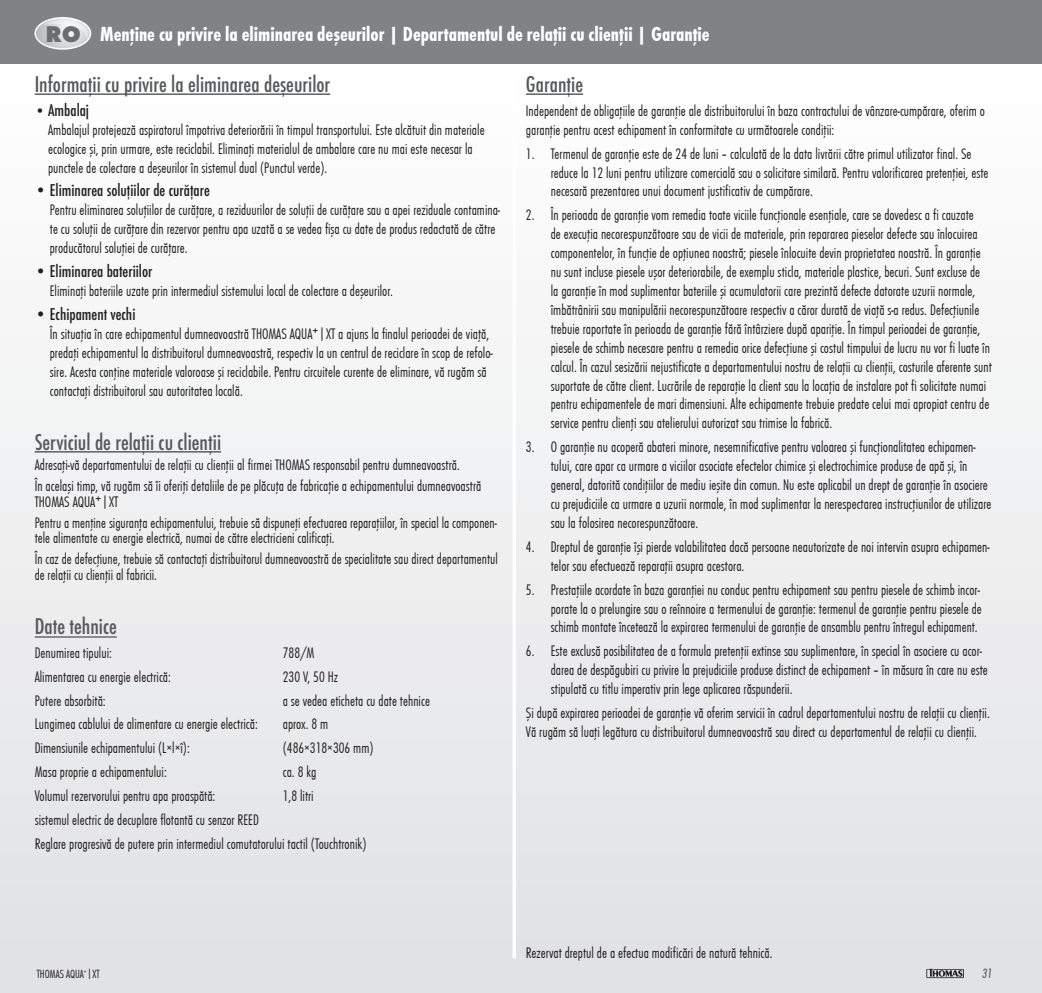
<style>
.page{position:relative;width:1042px;height:993px;background:#fff}
.page>*{position:absolute;margin:0;border:0;box-sizing:border-box;transform-origin:0 0}
.t1{font:500 condensed 21px "Futura";color:#57585a}
.t2{font:700 21px "Futura Con";color:#fff}
.t3{font:300 15.75px/18.9px "Futura Con";color:#231f20}
.t4{font:500 condensed 15.75px "Futura";color:#231f20}
.t5{font:14px "Futura Con Boo Obl";color:#57585a}
.t6{font:300 12.25px "Futura Con";color:#231f20}
.s1{font-family:"Function";font-weight:800;font-size:23.62px;color:#6c6d70}
.s2{font-family:"Futura Con";font-weight:300;font-stretch:normal}
</style>
<div class="page">
<div style="left:0;top:74px;width:1042px;height:918px;background:linear-gradient(to bottom,#fefefe,#e0e1e3)"></div>
<hr style="left:512px;top:74px;width:4px;height:883px;background:#fff">
<div style="left:0;top:0;width:1042px;height:63px;background:#808285"></div>
<hr style="left:35px;top:93px;width:295px;height:2px;background:#57585a">
<hr style="left:35px;top:451px;width:186px;height:1px;background:#57585a">
<hr style="left:35px;top:636px;width:82px;height:1px;background:#57585a">
<hr style="left:526px;top:93px;width:57px;height:2px;background:#57585a">
<div style="left:34px;top:17px;width:57px;height:33px;border:1px solid #fff;border-radius:50%"></div>
<svg style="left:35px;top:18px;width:56px;height:31px"></svg>
<svg style="left:926px;top:968px;width:38px;height:9px"></svg>
<h1 class="t2" style="left:46px;top:19px;width:666px"><span class="s1">RO</span> Menține cu privire la eliminarea deșeurilor | Departamentul de relații cu clienții | Garanție</h1>
<h1 class="t1" style="left:35px;top:71px;width:297px">Informații cu privire la eliminarea deșeurilor</h1>
<p class="t4" style="left:35px;top:100px;width:56px"><span class="s2">•</span> Ambalaj</p>
<p class="t3" style="left:48px;top:119px;width:438px">Ambalajul protejează aspiratorul împotriva deteriorării în timpul transportului. Este alcătuit din materiale ecologice și, prin urmare, este reciclabil. Eliminați materialul de ambalare care nu mai este necesar la punctele de colectare a deșeurilor în sistemul dual (Punctul verde).</p>
<p class="t4" style="left:35px;top:180px;width:177px">• Eliminarea soluțiilor de curățare</p>
<p class="t3" style="left:50px;top:200px;width:452px">Pentru eliminarea soluțiilor de curățare, a reziduurilor de soluții de curățare sau a apei reziduale contamina&shy;te cu soluții de curățare din rezervor pentru apa uzată a se vedea fișa cu date de produs redactată de către producătorul soluției de curățare.</p>
<p class="t4" style="left:35px;top:261px;width:119px">• Eliminarea bateriilor</p>
<p class="t3" style="left:50px;top:280px;width:345px">Eliminați bateriile uzate prin intermediul sistemului local de colectare a deșeurilor.</p>
<p class="t4" style="left:35px;top:304px;width:102px">• Echipament vechi</p>
<p class="t3" style="left:50px;top:323px;width:444px">În situația în care echipamentul dumneavoastră THOMAS AQUA+|XT a ajuns la finalul perioadei de viață, predați echipamentul la distribuitorul dumneavoastră, respectiv la un centrul de reciclare în scop de refolo&shy;sire. Acesta conține materiale valoroase și reciclabile. Pentru circuitele curente de eliminare, vă rugăm să contactați distribuitorul sau autoritatea locală.</p>
<h1 class="t1" style="left:35px;top:428px;width:188px">Serviciul de relații cu clienții</h1>
<p class="t3" style="left:35px;top:454px;width:448px;line-height:20.7px">Adresați-vă departamentului de relații cu clienții al firmei THOMAS responsabil pentru dumneavoastră.<br>În același timp, vă rugăm să îi oferiți detaliile de pe plăcuța de fabricație a echipamentului dumneavoastră</p>
<p class="t3" style="left:35px;top:490px;width:464px;line-height:20.7px">THOMAS AQUA+|XT<br>Pentru a menține siguranța echipamentului, trebuie să dispuneți efectuarea reparațiilor, în special la componen-</p>
<p class="t3" style="left:35px;top:527px;width:465px;line-height:20.7px">tele alimentate cu energie electrică, numai de către electricieni calificați.<br>În caz de defecțiune, trebuie să contactați distribuitorul dumneavoastră de specialitate sau direct departamentul</p>
<p class="t3" style="left:35px;top:564px;width:124px">de relații cu clienții al fabricii.</p>
<h1 class="t1" style="left:35px;top:612px;width:84px">Date tehnice</h1>
<p class="t3" style="left:35px;top:642px;width:79px">Denumirea tipului:</p>
<p class="t3" style="left:283px;top:642px;width:33px">788/M</p>
<p class="t3" style="left:35px;top:666px;width:138px">Alimentarea cu energie electrică:</p>
<p class="t3" style="left:283px;top:666px;width:57px">230 V, 50 Hz</p>
<p class="t3" style="left:35px;top:690px;width:72px">Putere absorbită:</p>
<p class="t3" style="left:283px;top:690px;width:149px">a se vedea eticheta cu date tehnice</p>
<p class="t3" style="left:35px;top:713px;width:225px">Lungimea cablului de alimentare cu energie electrică:</p>
<p class="t3" style="left:283px;top:713px;width:47px">aprox. 8 m</p>
<p class="t3" style="left:35px;top:737px;width:157px">Dimensiunile echipamentului (L×l×î):</p>
<p class="t3" style="left:283px;top:737px;width:92px">(486×318×306 mm)</p>
<p class="t3" style="left:35px;top:761px;width:134px">Masa proprie a echipamentului:</p>
<p class="t3" style="left:283px;top:761px;width:35px">ca. 8 kg</p>
<p class="t3" style="left:35px;top:785px;width:182px">Volumul rezervorului pentru apa proaspătă:</p>
<p class="t3" style="left:283px;top:785px;width:32px">1,8 litri</p>
<p class="t3" style="left:35px;top:806px;width:333px;line-height:23.8px">sistemul electric de decuplare flotantă cu senzor REED<br>Reglare progresivă de putere prin intermediul comutatorului tactil (Touchtronik)</p>
<h1 class="t1" style="left:526px;top:71px;width:59px">Garanție</h1>
<p class="t3" style="left:526px;top:100px;width:460px">Independent de obligațiile de garanție ale distribuitorului în baza contractului de vânzare-cumpărare, oferim o garanție pentru acest echipament în conformitate cu următoarele condiții:</p>
<p class="t3" style="left:551px;top:143px;width:439px;text-indent:-25px">1. Termenul de garanție este de 24 de luni – calculată de la data livrării către primul utilizator final. Se reduce la 12 luni pentru utilizare comercială sau o solicitare similară. Pentru valorificarea pretenției, este necesară prezentarea unui document justificativ de cumpărare.</p>
<p class="t3" style="left:551px;top:205px;width:443px;text-indent:-25px">2. În perioada de garanție vom remedia toate viciile funcționale esențiale, care se dovedesc a fi cauzate<br>de execuția necorespunzătoare sau de vicii de materiale, prin repararea pieselor defecte sau înlocuirea componentelor, în funcție de opțiunea noastră; piesele înlocuite devin proprietatea noastră. În garanție nu sunt incluse piesele ușor deteriorabile, de exemplu sticla, materiale plastice, becuri. Sunt excluse de<br>la garanție în mod suplimentar bateriile și acumulatorii care prezintă defecte datorate uzurii normale, îmbătrânirii sau manipulării necorespunzătoare respectiv a căror durată de viață s-a redus. Defecțiunile trebuie raportate în perioada de garanție fără întârziere după apariție. În timpul perioadei de garanție, piesele de schimb necesare pentru a remedia orice defecțiune și costul timpului de lucru nu vor fi luate în calcul. În cazul sesizării nejustificate a departamentului nostru de relații cu clienții, costurile aferente sunt suportate de către client. Lucrările de reparație la client sau la locația de instalare pot fi solicitate numai pentru echipamentele de mari dimensiuni. Alte echipamente trebuie predate celui mai apropiat centru de service pentru clienți sau atelierului autorizat sau trimise la fabrică.</p>
<p class="t3" style="left:551px;top:437px;width:442px;text-indent:-25px">3. O garanție nu acoperă abateri minore, nesemnificative pentru valoarea și funcționalitatea echipamen&shy;tului, care apar ca urmare a viciilor asociate efectelor chimice și electrochimice produse de apă și, în general, datorită condițiilor de mediu ieșite din comun. Nu este aplicabil un drept de garanție în asociere cu prejudiciile ca urmare a uzurii normale, în mod suplimentar la nerespectarea instrucțiunilor de utilizare sau la folosirea necorespunzătoare.</p>
<p class="t3" style="left:551px;top:536px;width:440px;text-indent:-25px">4. Dreptul de garanție își pierde valabilitatea dacă persoane neautorizate de noi intervin asupra echipamen&shy;telor sau efectuează reparații asupra acestora.</p>
<p class="t3" style="left:551px;top:579px;width:432px;text-align:justify;text-indent:-25px">5. Prestațiile acordate în baza garanției nu conduc pentru echipament sau pentru piesele de schimb incor&shy;porate la o prelungire sau o reînnoire a termenului de garanție: termenul de garanție pentru piesele de schimb montate încetează la expirarea termenului de garanție de ansamblu pentru întregul echipament.</p>
<p class="t3" style="left:551px;top:640px;width:439px;text-indent:-25px">6. Este exclusă posibilitatea de a formula pretenții extinse sau suplimentare, în special în asociere cu acor&shy;darea de despăgubiri cu privire la prejudiciile produse distinct de echipament – în măsura în care nu este stipulată cu titlu imperativ prin lege aplicarea răspunderii.</p>
<p class="t3" style="left:526px;top:702px;width:465px">Și după expirarea perioadei de garanție vă oferim servicii în cadrul departamentului nostru de relații cu clienții.<br>Vă rugăm să luați legătura cu distribuitorul dumneavoastră sau direct cu departamentul de relații cu clienții.</p>
<p class="t6" style="left:37px;top:965px;width:65px">THOMAS AQUA<sup>+</sup>|XT</p>
<p class="t3" style="left:526px;top:942px;width:248px">Rezervat dreptul de a efectua modificări de natură tehnică.</p>
<p class="t5" style="left:982px;top:963px;width:12px">31</p>
</div>
